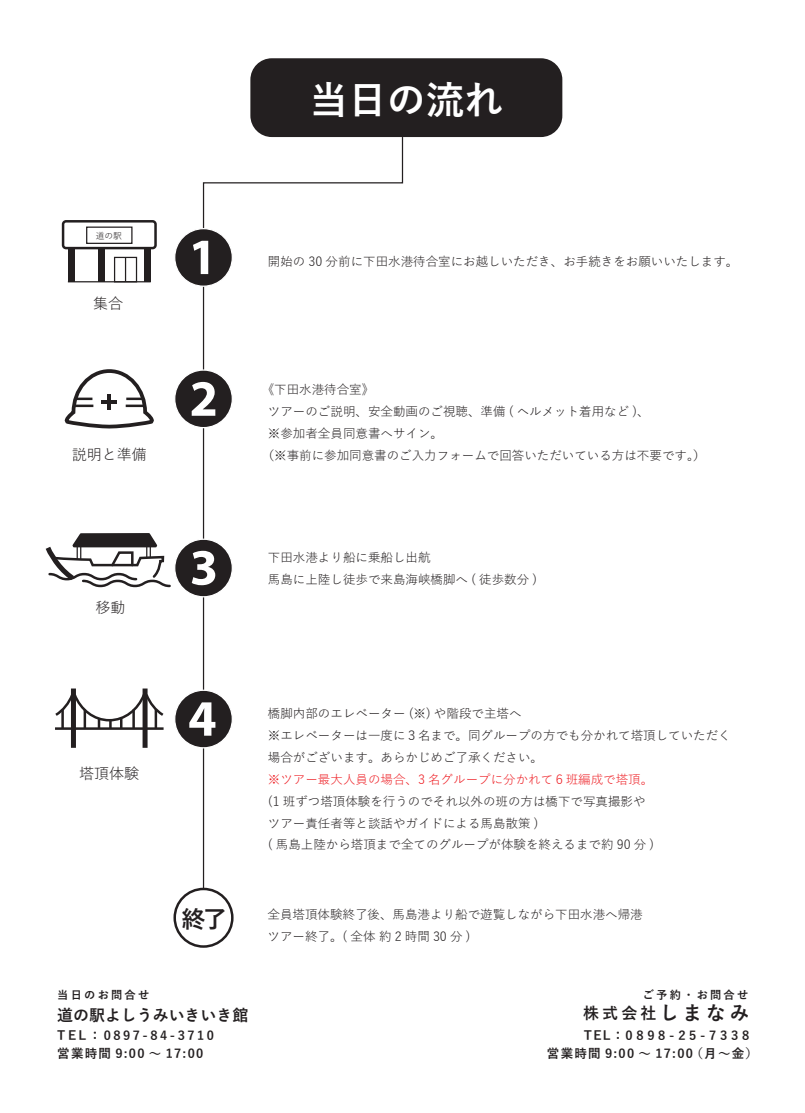
<style>
.page{position:relative;width:805px;height:1113px;background:#fff}
.page>*{position:absolute;margin:0;border:0;box-sizing:border-box;transform-origin:0 0}
.t1{font:700 38.75px "Yu Gothic";color:#fff}
.t2{font:700 23.75px "Yu Gothic";color:#231f20}
.t3{font:700 15.88px "Yu Gothic";color:#231f20}
.t4{font:15px "Yu Gothic";color:#231f20}
.t5{font:12.5px/21.9px "Yu Gothic";color:#231f20}
.t6{font:700 12.5px/17.8px "Yu Gothic";letter-spacing:.1em;color:#231f20}
.t7{font:12.5px "Yu Gothic";color:#ee1d23}
.t8{font:700 12.5px/17.8px "Yu Gothic";letter-spacing:.2em;color:#231f20}
.t9{font:700 11.25px "Yu Gothic";letter-spacing:.2em;color:#231f20}
.t10{font:8.75px "Yu Gothic";color:#231f20}
.s1{font-size:19.5px}
</style>
<div class="page">
<svg style="left:202px;top:136px;width:201px;height:803px"></svg>
<div style="left:250px;top:58px;width:312px;height:79px;background:#231f20;border-radius:21px"></div>
<div style="left:175px;top:229px;width:57px;height:57px;background:#231f20;border-radius:50%"></div>
<div style="left:174px;top:228px;width:59px;height:59px;border:1px solid #fff;border-radius:50%"></div>
<svg style="left:193px;top:241px;width:15px;height:33px"></svg>
<div style="left:175px;top:370px;width:57px;height:57px;background:#231f20;border-radius:50%"></div>
<div style="left:174px;top:369px;width:59px;height:59px;border:1px solid #fff;border-radius:50%"></div>
<svg style="left:192px;top:382px;width:23px;height:34px"></svg>
<div style="left:175px;top:539px;width:57px;height:58px;background:#231f20;border-radius:50%"></div>
<div style="left:174px;top:538px;width:59px;height:59px;border:1px solid #fff;border-radius:50%"></div>
<svg style="left:192px;top:551px;width:23px;height:34px"></svg>
<div style="left:175px;top:690px;width:57px;height:58px;background:#231f20;border-radius:50%"></div>
<div style="left:174px;top:689px;width:59px;height:59px;border:1px solid #fff;border-radius:50%"></div>
<svg style="left:189px;top:702px;width:26px;height:33px"></svg>
<div style="left:175px;top:889px;width:57px;height:57px;background:#fff;border-radius:50%"></div>
<div style="left:173px;top:887px;width:60px;height:60px;border:2px solid #231f20;border-radius:50%"></div>
<div style="left:71px;top:688px;width:5px;height:60px;background:#231f20"></div>
<div style="left:142px;top:688px;width:5px;height:60px;background:#231f20"></div>
<hr style="left:55px;top:727px;width:108px;height:3px;background:#231f20">
<svg style="left:55px;top:691px;width:109px;height:37px"></svg>
<div style="left:62px;top:220px;width:95px;height:29px;border:2px solid #231f20;border-radius:3px"></div>
<div style="left:68px;top:248px;width:7px;height:34px;background:#231f20"></div>
<div style="left:144px;top:248px;width:7px;height:34px;background:#231f20"></div>
<div style="left:98px;top:248px;width:7px;height:34px;background:#231f20"></div>
<hr style="left:68px;top:281px;width:83px;height:1px;background:#231f20">
<div style="left:114px;top:257px;width:23px;height:25px;border:1px solid #231f20"></div>
<svg style="left:125px;top:257px;width:1px;height:25px"></svg>
<div style="left:86px;top:226px;width:46px;height:18px;border:1px solid #231f20"></div>
<svg style="left:45px;top:369px;width:126px;height:219px"></svg>
<h1 class="t1" style="left:309px;top:78px;width:195px">当日の流れ</h1>
<p class="t10" style="left:96px;top:228px;width:28px">道の駅</p>
<p class="t4" style="left:93px;top:289px;width:31px">集合</p>
<p class="t4" style="left:72px;top:441px;width:76px">説明と準備</p>
<p class="t4" style="left:95px;top:593px;width:31px">移動</p>
<p class="t5" style="left:268px;top:249px;width:472px">開始の 30 分前に下田水港待合室にお越しいただき、お手続きをお願いいたします。</p>
<p class="t5" style="left:261px;top:377px;width:114px">《下田水港待合室》</p>
<p class="t5" style="left:268px;top:399px;width:383px">ツアーのご説明、安全動画のご視聴、準備 ( ヘルメット着用など )、</p>
<p class="t5" style="left:268px;top:421px;width:176px">※参加者全員同意書へサイン。</p>
<p class="t5" style="left:261px;top:443px;width:464px">（※事前に参加同意書のご入力フォームで回答いただいている方は不要です。）　　</p>
<p class="t5" style="left:268px;top:545px;width:271px">下田水港より船に乗船し出航<br>馬島に上陸し徒歩で来島海峡橋脚へ ( 徒歩数分 )</p>
<p class="t4" style="left:79px;top:759px;width:61px">塔頂体験</p>
<p class="t5" style="left:268px;top:701px;width:464px">橋脚内部のエレベーター (※) や階段で主塔へ<br>※エレベーターは一度に３名まで。同グループの方でも分かれて塔頂していただく場合がございます。あらかじめご了承ください。</p>
<p class="t7" style="left:268px;top:767px;width:387px">※ツアー最大人員の場合、3 名グループに分かれて６班編成で塔頂。</p>
<p class="t5" style="left:268px;top:788px;width:388px">(1 班ずつ塔頂体験を行うのでそれ以外の班の方は橋下で写真撮影やツアー責任者等と談話やガイドによる馬島散策 )<br>( 馬島上陸から塔頂まで全てのグループが体験を終えるまで約 90 分 )</p>
<h2 class="t2" style="left:181px;top:906px;width:47px">終了</h2>
<p class="t9" style="left:57px;top:988px;width:93px">当日のお問合せ</p>
<p class="t3" style="left:57px;top:1006px;width:192px">道の駅よしうみいきいき館</p>
<p class="t8" style="left:57px;top:1026px;width:158px">TEL：0897-84-3710営業時間 9:00 ～ 17:00</p>
<p class="t5" style="left:267px;top:902px;width:376px">全員塔頂体験終了後、馬島港より船で遊覧しながら下田水港へ帰港ツアー終了。( 全体 約 2 時間 30 分 )</p>
<p class="t9" style="left:642px;top:988px;width:107px">ご予約・お問合せ</p>
<p class="t3" style="left:583px;top:1003px;width:167px">株式会社<span class="s1">しまなみ</span></p>
<p class="t6" style="left:547px;top:1026px;width:212px;text-indent:37px">TEL：0898-25-7338営業時間 9:00 ～ 17:00（月～金）</p>
</div>
